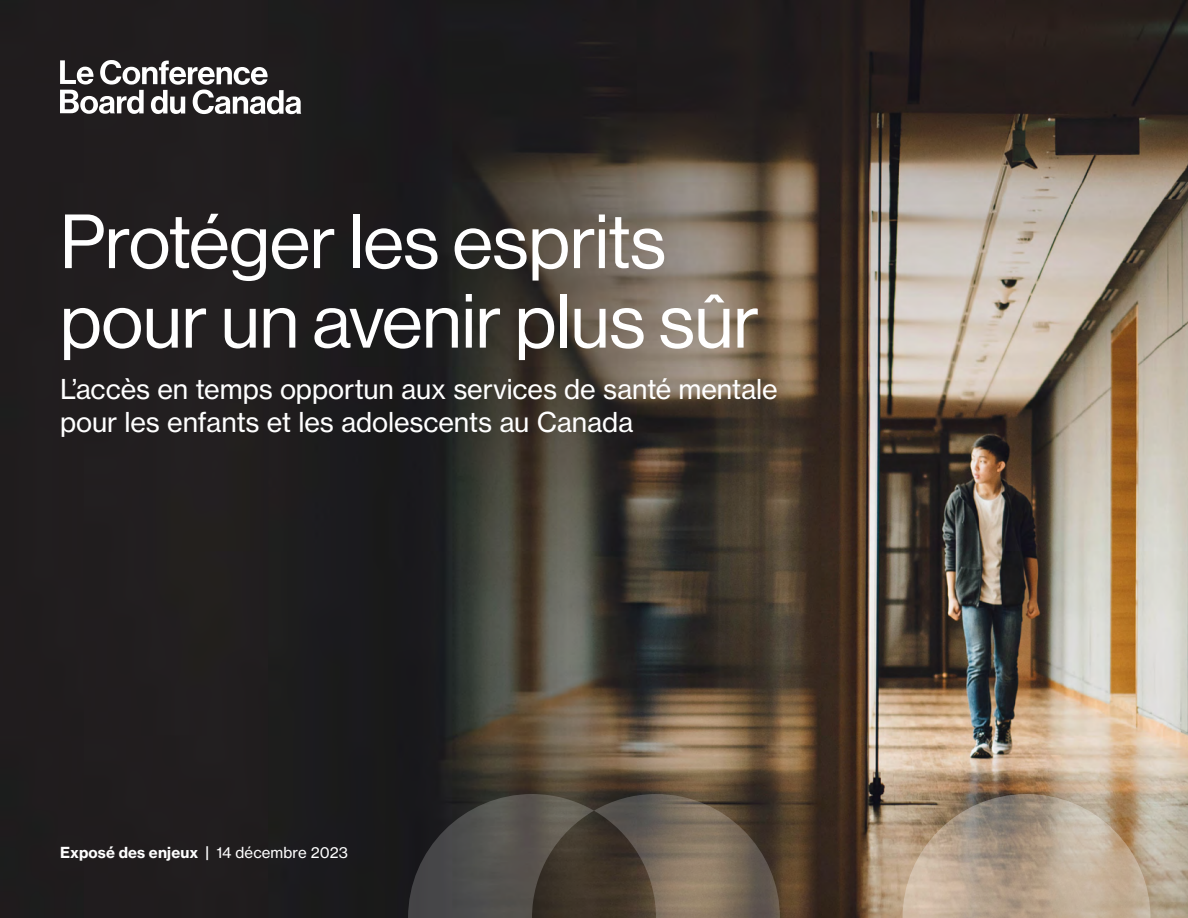
<style>
.page{position:relative;width:1188px;height:918px;background:#fff}
.page>*{position:absolute;margin:0;border:0;box-sizing:border-box;transform-origin:0 0}
.t1{font:75px/79.5px "N Haas Grotesk DS Pro 55 Rg";color:#fff}
.t2{font:27px/33px "N Haas Grotesk TX Pro 55 Rg";letter-spacing:-.005em;color:#fff}
.t3{font:15px "N Haas Grotesk TX Pro 75 Bd";letter-spacing:.01em;color:#fff}
.s1{font-family:"N Haas Grotesk TX Pro 55 Rg"}
</style>
<div class="page">
<img style="left:0;top:0;width:1188px;height:918px">
<svg style="left:408px;top:794px;width:372px;height:124px;background:#554d44"></svg>
<svg style="left:903px;top:794px;width:247px;height:124px;background:#b4a18b"></svg>
<svg style="left:60px;top:60px;width:241px;height:54px"></svg>
<h1 class="t1" style="left:60px;top:203px;width:701px">Protéger les esprits pour un avenir plus sûr</h1>
<p class="t2" style="left:60px;top:372px;width:719px">L’accès en temps opportun aux services de santé mentale pour les enfants et les adolescents au Canada</p>
<p class="t3" style="left:60px;top:843px;width:289px">Exposé des enjeux | <span class="s1">14 décembre 2023</span></p>
</div>
